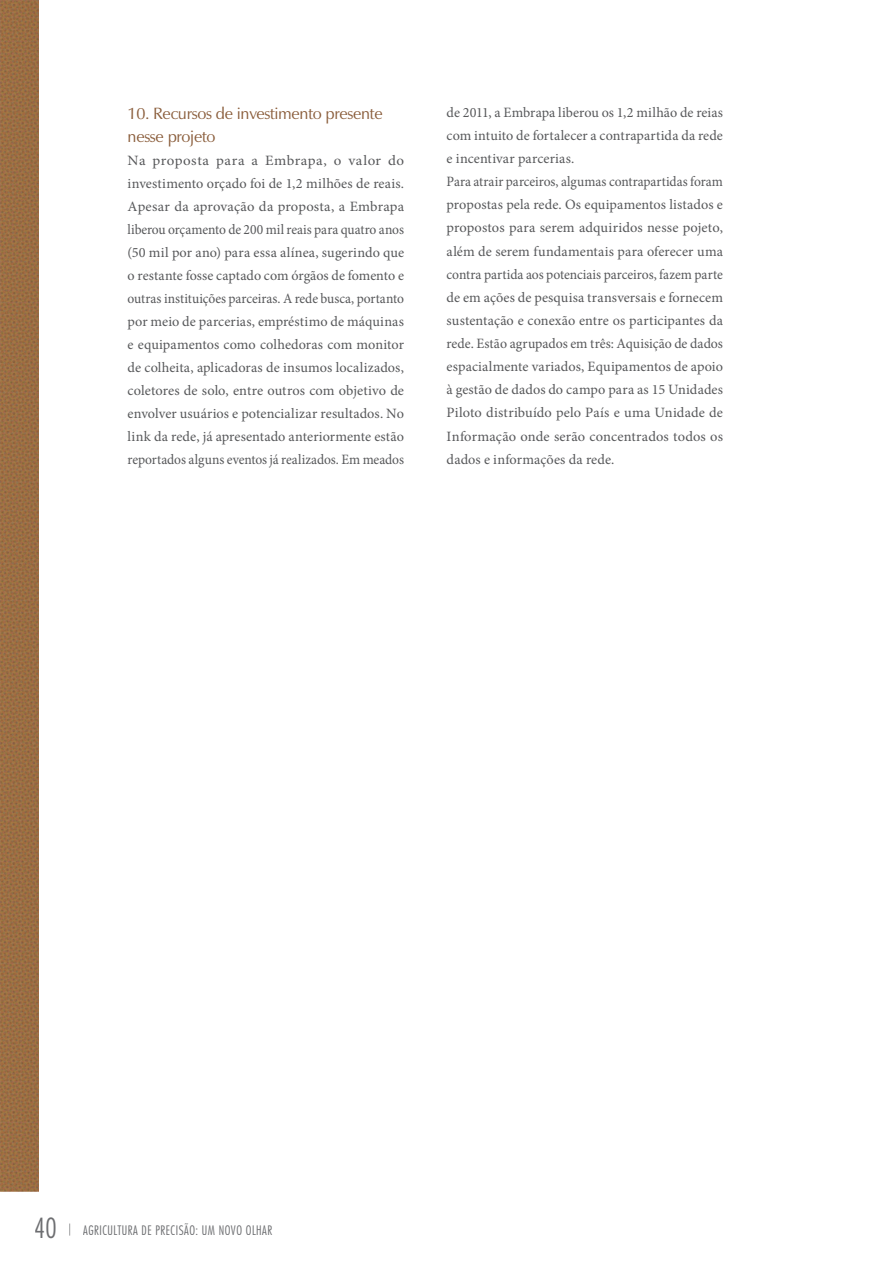
<style>
.page{position:relative;width:894px;height:1262px;background:#fff}
.page>*{position:absolute;margin:0;border:0;box-sizing:border-box;transform-origin:0 0}
.t1{font:300 condensed 27px "Futura";color:#6d6e71}
.t2{font:16.5px/23px "Zapf Humanist 601 BT";letter-spacing:-.02em;color:#8a5d3b}
.t3{font:14.25px/23.1px "Minion Pro";letter-spacing:.005em;color:#57585a}
.t4{font:14.25px/23px "Minion Pro";letter-spacing:.005em;color:#57585a;text-align:justify;scale:1.05 1}
.t5{font:300 condensed 12.75px "Futura";letter-spacing:.04em;color:#6d6e71}
.s1{font-size:12px}
</style>
<div class="page">
<img style="left:0;top:0;width:38px;height:1191px">
<p class="t2" style="left:128px;top:102px;width:256px">10. Recursos de investimento presente nesse projeto</p>
<p class="t4" style="left:128px;top:149px;width:265px">Na proposta para a Embrapa, o valor do investimento orçado foi de 1,2 milhões de reais.<br>Apesar da aprovação da proposta, a Embrapa liberou orçamento de 200 mil reais para quatro anos (50 mil por ano) para essa alínea, sugerindo que o restante fosse captado com órgãos de fomento e outras instituições parceiras. A rede busca, portanto por meio de parcerias, empréstimo de máquinas e equipamentos como colhedoras com monitor de colheita, aplicadoras de insumos localizados, coletores de solo, entre outros com objetivo de envolver usuários e potencializar resultados. No link da rede, já apresentado anteriormente estão reportados alguns eventos já realizados. Em meados</p>
<p class="t3" style="left:447px;top:101px;width:278px">de 2011, a Embrapa liberou os 1,2 milhão de reias com intuito de fortalecer a contrapartida da rede e incentivar parcerias.<br>Para atrair parceiros, algumas contrapartidas foram propostas pela rede. Os equipamentos listados e propostos para serem adquiridos nesse pojeto, além de serem fundamentais para oferecer uma contra partida aos potenciais parceiros, fazem parte de em ações de pesquisa transversais e fornecem sustentação e conexão entre os participantes da rede. Estão agrupados em três: Aquisição de dados espacialmente variados, Equipamentos de apoio à gestão de dados do campo para as 15 Unidades Piloto distribuído pelo País e uma Unidade de Informação onde serão concentrados todos os dados e informações da rede.</p>
<h1 class="t1" style="left:34px;top:1211px;width:24px">40</h1>
<p class="t5" style="left:69px;top:1222px;width:205px"><span class="s1">|</span> AGRICULTURA DE PRECISÃO: UM NOVO OLHAR</p>
</div>
